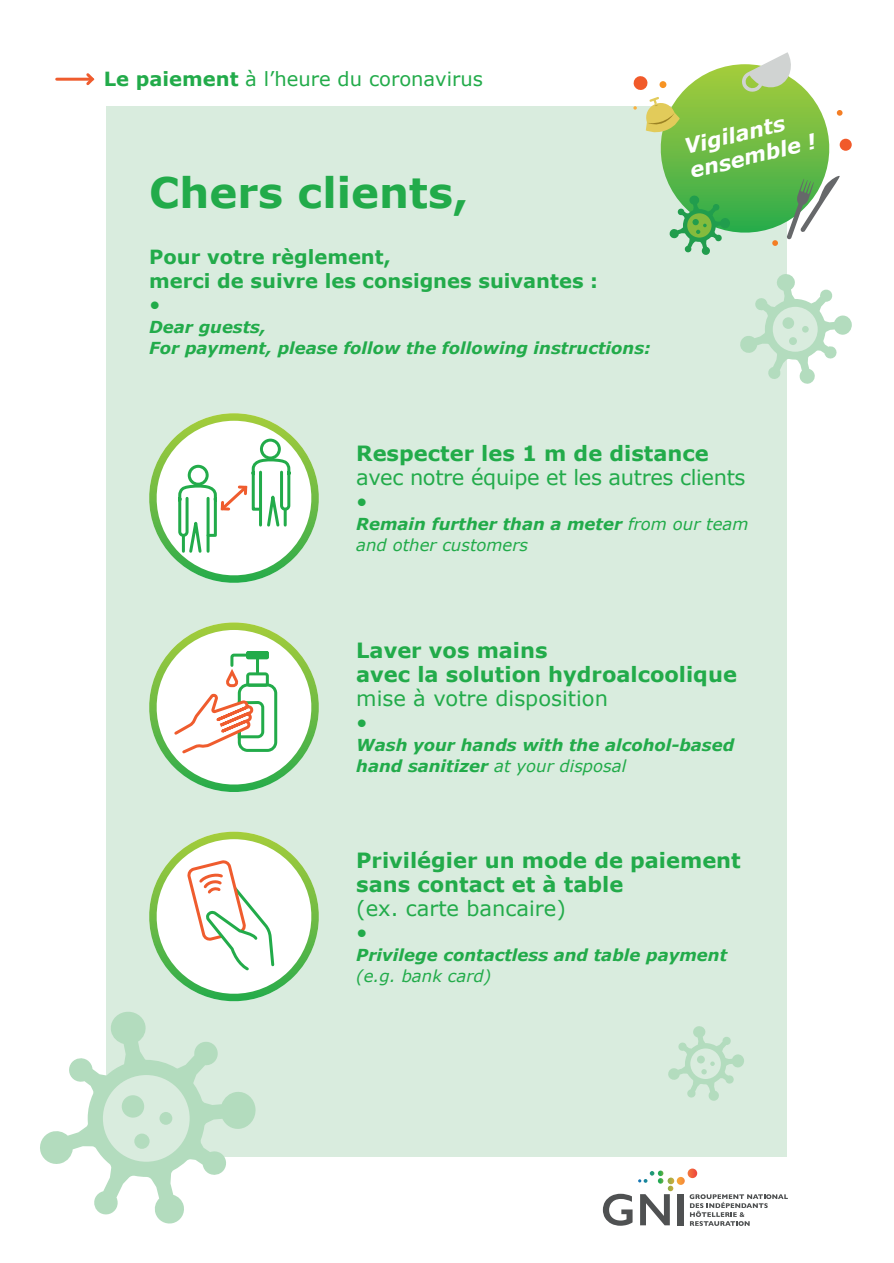
<style>
.page{position:relative;width:894px;height:1263px;background:#fff}
.page>*{position:absolute;margin:0;border:0;box-sizing:border-box;transform-origin:0 0}
.t1{font:700 42px "Verdana";color:#22ab4a}
.t2{font:700 21px/24px "Verdana";color:#22ab4a}
.t3{font:21px/24px "Verdana";color:#22ab4a}
.t4{font:italic 700 21px/24.9px "Verdana";color:#fff}
.t5{font:700 19.5px/24px "Verdana";color:#22ab4a}
.t6{font:19.5px "Verdana";color:#22ab4a}
.t7{font:italic 700 16.5px/21px "Verdana";color:#22ab4a}
.t8{font:italic 16.5px/21px "Verdana";color:#22ab4a}
.s1{font-weight:700}
.s2{font-weight:400}
</style>
<div class="page">
<svg style="left:602px;top:1194px;width:30px;height:32px"></svg>
<svg style="left:638px;top:1168px;width:149px;height:58px"></svg>
<div style="left:106px;top:106px;width:680px;height:1051px;background:#d9ecde"></div>
<svg style="left:149px;top:832px;width:170px;height:170px"></svg>
<svg style="left:149px;top:622px;width:170px;height:170px"></svg>
<div style="left:839px;top:139px;width:12px;height:12px;background:#f15a2a;border-radius:50%"></div>
<svg style="left:633px;top:52px;width:209px;height:203px"></svg>
<svg style="left:84px;top:73px;width:11px;height:13px"></svg>
<hr style="left:57px;top:78px;width:35px;height:3px;background:#ef5c2e">
<svg style="left:40px;top:1012px;width:216px;height:212px"></svg>
<div style="left:103px;top:1075px;width:86px;height:87px;background:#d9ecde;border-radius:50%"></div>
<div style="left:122px;top:1095px;width:22px;height:23px;background:#b3dcbe;border-radius:50%"></div>
<div style="left:134px;top:1133px;width:15px;height:16px;background:#b3dcbe;border-radius:50%"></div>
<div style="left:159px;top:1112px;width:13px;height:13px;background:#b3dcbe;border-radius:50%"></div>
<svg style="left:740px;top:273px;width:111px;height:111px"></svg>
<div style="left:772px;top:307px;width:45px;height:45px;background:#d9ecde;border-radius:50%"></div>
<div style="left:782px;top:317px;width:11px;height:12px;background:#b3dcbe;border-radius:50%"></div>
<div style="left:788px;top:337px;width:8px;height:8px;background:#b3dcbe;border-radius:50%"></div>
<div style="left:801px;top:326px;width:7px;height:7px;background:#b3dcbe;border-radius:50%"></div>
<svg style="left:668px;top:1026px;width:76px;height:75px"></svg>
<svg style="left:149px;top:413px;width:170px;height:170px"></svg>
<p class="t6" style="left:104px;top:71px;width:380px"><span class="s1">Le paiement</span> à l’heure du coronavirus</p>
<h1 class="t1" style="left:149px;top:176px;width:320px">Chers clients,</h1>
<p class="t5" style="left:149px;top:246px;width:450px">Pour votre règlement,<br>merci de suivre les consignes suivantes :</p>
<p class="t3" style="left:149px;top:294px;width:13px">•</p>
<p class="t7" style="left:149px;top:318px;width:503px">Dear guests,<br>For payment, please follow the following instructions:</p>
<p class="t4" style="left:681px;top:137px;width:130px;rotate:-14deg">Vigilants ensemble !</p>
<p class="t2" style="left:356px;top:443px;width:354px">Respecter les 1 m de distance</p>
<p class="t3" style="left:356px;top:467px;width:390px">avec notre équipe et les autres clients •</p>
<p class="t8" style="left:356px;top:515px;width:393px"><span class="s1">Remain further than a meter</span> from our team and other customers</p>
<p class="t2" style="left:356px;top:640px;width:382px">Laver vos mains<br>avec la solution hydroalcoolique</p>
<p class="t3" style="left:356px;top:688px;width:253px">mise à votre disposition •</p>
<p class="t7" style="left:356px;top:736px;width:379px">Wash your hands with the alcohol-based hand sanitizer <span class="s2">at your disposal</span></p>
<p class="t2" style="left:356px;top:850px;width:386px">Privilégier un mode de paiement sans contact et à table</p>
<p class="t3" style="left:356px;top:898px;width:211px">(ex. carte bancaire) •</p>
<p class="t7" style="left:356px;top:945px;width:372px">Privilege contactless and table payment</p>
<p class="t8" style="left:356px;top:966px;width:136px">(e.g. bank card)</p>
</div>
